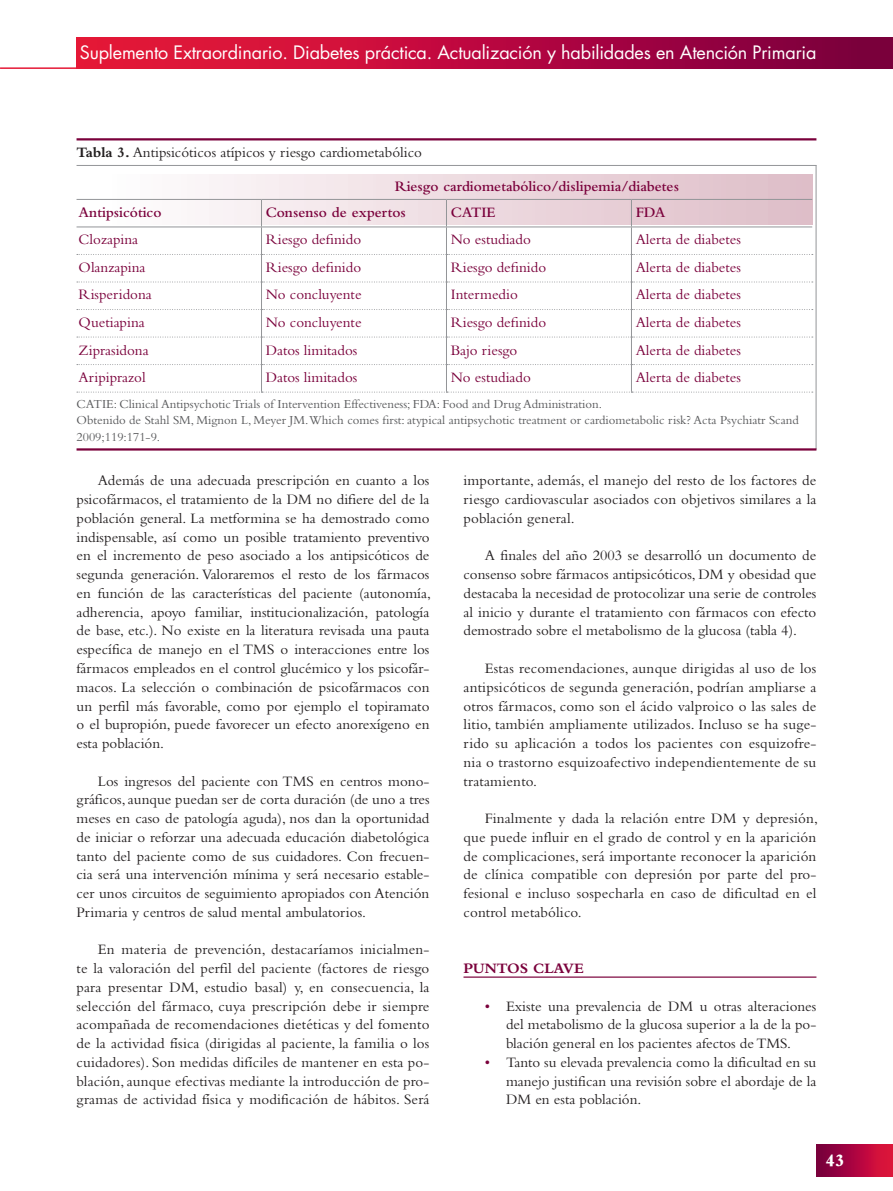
<style>
.page{position:relative;width:893px;height:1191px;background:#fff}
.page>*{position:absolute;margin:0;border:0;box-sizing:border-box;transform-origin:0 0}
.t1{font:18px "Futura";letter-spacing:-.01em;color:#fff}
.t2{font:800 18px "Bembo";color:#fff}
.t3{font:15px/18.8px "Bembo";color:#231f20;text-align:justify}
.t4{font:15px "Bembo";color:#7a003b}
.t5{font:600 15px "Bembo";color:#7a003b}
.t6{font:700 15px "Bembo";color:#7a003b}
.t7{font:12.75px/16.5px "Bembo";color:#57585a}
.s1{font-weight:700}
.s2{color:#7a003b}
</style>
<div class="page">
<div style="left:816px;top:1144px;width:77px;height:32px;background:linear-gradient(to right,#73003f,#e6143d)"></div>
<hr style="left:0;top:67px;width:816px;height:2px;background:#e51836">
<div style="left:77px;top:37px;width:816px;height:32px;background:linear-gradient(to right,#f21939,#7a0041)"></div>
<hr style="left:463px;top:976px;width:353px;height:1px;background:#7a003b">
<hr style="left:77px;top:138px;width:739px;height:2px;background:#7a003b">
<hr style="left:77px;top:165px;width:739px;height:1px;background:#939598">
<hr style="left:816px;top:165px;width:1px;height:284px;background:#939598">
<hr style="left:77px;top:448px;width:739px;height:2px;background:#7a003b">
<div style="left:103px;top:174px;width:709px;height:50px;background:linear-gradient(to right,#fefdfd,#ddbcc7)"></div>
<svg style="left:77px;top:200px;width:736px;height:193px"></svg>
<hr style="left:77px;top:199px;width:184px;height:1px;background:#939598">
<hr style="left:261px;top:199px;width:185px;height:1px;background:#939598">
<hr style="left:446px;top:199px;width:185px;height:1px;background:#939598">
<hr style="left:631px;top:199px;width:181px;height:1px;background:#939598">
<hr style="left:77px;top:226px;width:184px;height:1px;background:#939598">
<hr style="left:261px;top:226px;width:185px;height:1px;background:#939598">
<hr style="left:446px;top:226px;width:185px;height:1px;background:#939598">
<hr style="left:631px;top:226px;width:181px;height:1px;background:#939598">
<p class="t1" style="left:80px;top:41px;width:738px">Suplemento Extraordinario. Diabetes práctica. Actualización y habilidades en Atención Primaria</p>
<p class="t3" style="left:77px;top:142px;width:347px"><span class="s1">TABLA 3.</span> Antipsicóticos atípicos y riesgo cardiometabólico</p>
<p class="t5" style="left:395px;top:178px;width:286px">Riesgo cardiometabólico/dislipemia/diabetes</p>
<p class="t5" style="left:79px;top:204px;width:84px">Antipsicótico</p>
<p class="t5" style="left:266px;top:204px;width:142px">Consenso de expertos</p>
<p class="t5" style="left:451px;top:204px;width:46px">CATIE</p>
<p class="t5" style="left:636px;top:204px;width:31px">FDA</p>
<p class="t4" style="left:79px;top:231px;width:61px">Clozapina</p>
<p class="t4" style="left:266px;top:231px;width:97px">Riesgo definido</p>
<p class="t4" style="left:451px;top:231px;width:82px">No estudiado</p>
<p class="t4" style="left:636px;top:231px;width:107px">Alerta de diabetes</p>
<p class="t4" style="left:79px;top:258px;width:68px">Olanzapina</p>
<p class="t4" style="left:266px;top:258px;width:97px">Riesgo definido</p>
<p class="t4" style="left:451px;top:258px;width:97px">Riesgo definido</p>
<p class="t4" style="left:636px;top:258px;width:107px">Alerta de diabetes</p>
<p class="t4" style="left:79px;top:286px;width:75px">Risperidona</p>
<p class="t4" style="left:266px;top:286px;width:97px">No concluyente</p>
<p class="t4" style="left:451px;top:286px;width:69px">Intermedio</p>
<p class="t4" style="left:636px;top:286px;width:107px">Alerta de diabetes</p>
<p class="t4" style="left:79px;top:313px;width:68px">Quetiapina</p>
<p class="t4" style="left:266px;top:313px;width:97px">No concluyente</p>
<p class="t4" style="left:451px;top:313px;width:97px">Riesgo definido</p>
<p class="t4" style="left:636px;top:313px;width:107px">Alerta de diabetes</p>
<p class="t4" style="left:79px;top:341px;width:71px">Ziprasidona</p>
<p class="t4" style="left:266px;top:341px;width:93px">Datos limitados</p>
<p class="t4" style="left:451px;top:341px;width:68px">Bajo riesgo</p>
<p class="t4" style="left:636px;top:341px;width:107px">Alerta de diabetes</p>
<p class="t4" style="left:79px;top:368px;width:69px">Aripiprazol</p>
<p class="t4" style="left:266px;top:368px;width:93px">Datos limitados</p>
<p class="t4" style="left:451px;top:368px;width:82px">No estudiado</p>
<p class="t4" style="left:636px;top:368px;width:107px">Alerta de diabetes</p>
<p class="t7" style="left:77px;top:395px;width:724px">CATIE: Clinical Antipsychotic Trials of Intervention Effectiveness; FDA: Food and Drug Administration.<br>Obtenido de Stahl SM, Mignon L, Meyer JM.Which comes first: atypical antipsychotic treatment or cardiometabolic risk? Acta Psychiatr Scand<br>2009;119:171-9.</p>
<p class="t3" style="left:77px;top:471px;width:356px;text-indent:21px">Además de una adecuada prescripción en cuanto a los psicofármacos, el tratamiento de la DM no difiere del de la población general. La metformina se ha demostrado como indispensable, así como un posible tratamiento preventivo en el incremento de peso asociado a los antipsicóticos de segunda generación. Valoraremos el resto de los fármacos en función de las características del paciente (autonomía, adherencia, apoyo familiar, institucionalización, patología de base, etc.). No existe en la literatura revisada una pauta específica de manejo en el TMS o interacciones entre los fármacos empleados en el control glucémico y los psicofár&shy;macos. La selección o combinación de psicofármacos con un perfil más favorable, como por ejemplo el topiramato o el bupropión, puede favorecer un efecto anorexígeno en esta población.</p>
<p class="t3" style="left:77px;top:771px;width:354px;text-indent:21px">Los ingresos del paciente con TMS en centros mono&shy;gráficos, aunque puedan ser de corta duración (de uno a tres meses en caso de patología aguda), nos dan la oportunidad de iniciar o reforzar una adecuada educación diabetológica tanto del paciente como de sus cuidadores. Con frecuen&shy;cia será una intervención mínima y será necesario estable&shy;cer unos circuitos de seguimiento apropiados con Atención Primaria y centros de salud mental ambulatorios.</p>
<p class="t3" style="left:77px;top:940px;width:354px;text-indent:21px">En materia de prevención, destacaríamos inicialmen&shy;te la valoración del perfil del paciente (factores de riesgo para presentar DM, estudio basal) y, en consecuencia, la selección del fármaco, cuya prescripción debe ir siempre acompañada de recomendaciones dietéticas y del fomento de la actividad física (dirigidas al paciente, la familia o los cuidadores). Son medidas difíciles de mantener en esta po&shy;blación, aunque efectivas mediante la introducción de pro&shy;gramas de actividad física y modificación de hábitos. Será</p>
<p class="t3" style="left:463px;top:471px;width:354px">importante, además, el manejo del resto de los factores de riesgo cardiovascular asociados con objetivos similares a la población general.</p>
<p class="t3" style="left:463px;top:546px;width:354px;text-indent:21px">A finales del año 2003 se desarrolló un documento de consenso sobre fármacos antipsicóticos, DM y obesidad que destacaba la necesidad de protocolizar una serie de controles al inicio y durante el tratamiento con fármacos con efecto demostrado sobre el metabolismo de la glucosa (tabla 4).</p>
<p class="t3" style="left:463px;top:658px;width:354px;text-indent:21px">Estas recomendaciones, aunque dirigidas al uso de los antipsicóticos de segunda generación, podrían ampliarse a otros fármacos, como son el ácido valproico o las sales de litio, también ampliamente utilizados. Incluso se ha suge&shy;rido su aplicación a todos los pacientes con esquizofre&shy;nia o trastorno esquizoafectivo independientemente de su tratamiento.</p>
<p class="t3" style="left:463px;top:808px;width:356px;text-indent:21px">Finalmente y dada la relación entre DM y depresión, que puede influir en el grado de control y en la aparición de complicaciones, será importante reconocer la aparición de clínica compatible con depresión por parte del pro&shy;fesional e incluso sospecharla en caso de dificultad en el control metabólico.</p>
<p class="t6" style="left:463px;top:960px;width:81px">PUNTOS CLA</p>
<p class="t6" style="left:563px;top:960px;width:20px">VE</p>
<p class="t3" style="left:506px;top:996px;width:312px;text-indent:-21px"><span class="s2">•</span> Existe una prevalencia de DM u otras alteraciones del metabolismo de la glucosa superior a la de la po&shy;blación general en los pacientes afectos de TMS.</p>
<p class="t3" style="left:506px;top:1052px;width:312px;text-indent:-21px"><span class="s2">•</span> Tanto su elevada prevalencia como la dificultad en su manejo justifican una revisión sobre el abordaje de la DM en esta población.</p>
<p class="t2" style="left:825px;top:1149px;width:21px">43</p>
</div>
